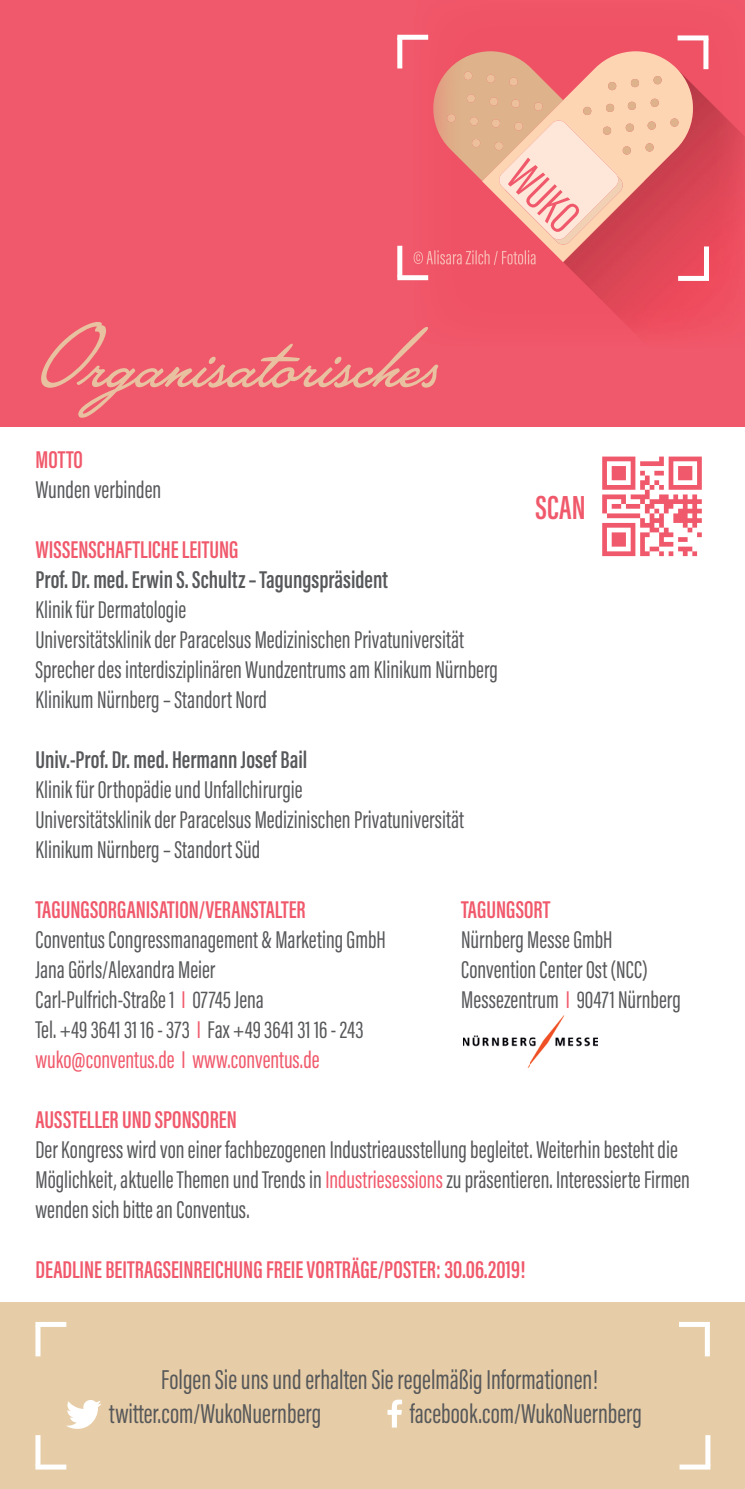
<style>
.page{position:relative;width:745px;height:1489px;background:#fff}
.page>*{position:absolute;margin:0;border:0;box-sizing:border-box;transform-origin:0 0}
.t1{font:120px "Lakeside";color:#e8c2a0}
.t2{font:600 34.5px "Acumin Pro Extra Cond";color:#f0596b}
.t3{font:28px/33.8px "Acumin Pro Extra Cond";color:#57585a}
.t4{font:25px/30px "Acumin Pro Extra Cond";color:#57585a}
.t5{font:600 25px "Acumin Pro Extra Cond";color:#f0596b}
.t6{font:600 25px "Acumin Pro Extra Cond";color:#57585a}
.s1{color:#f0596b}
</style>
<div class="page">
<div style="left:0;top:1302px;width:744px;height:186px;background:#e7cda7"></div>
<div style="left:0;top:0;width:744px;height:426px;background:#f0596b"></div>
<img style="left:563px;top:68px;width:181px;height:263px">
<img style="left:433px;top:52px;width:48px;height:128px">
<img style="left:481px;top:51px;width:217px;height:211px">
<img style="left:504px;top:176px;width:119px;height:68px">
<img style="left:498px;top:120px;width:120px;height:119px">
<svg style="left:652px;top:76px;width:9px;height:8px"></svg>
<svg style="left:630px;top:79px;width:9px;height:8px"></svg>
<svg style="left:649px;top:99px;width:9px;height:8px"></svg>
<svg style="left:669px;top:118px;width:9px;height:9px"></svg>
<svg style="left:607px;top:82px;width:9px;height:8px"></svg>
<svg style="left:627px;top:102px;width:9px;height:8px"></svg>
<svg style="left:646px;top:121px;width:9px;height:9px"></svg>
<svg style="left:605px;top:104px;width:9px;height:8px"></svg>
<svg style="left:625px;top:124px;width:9px;height:8px"></svg>
<svg style="left:644px;top:143px;width:9px;height:8px"></svg>
<svg style="left:582px;top:107px;width:9px;height:8px"></svg>
<svg style="left:602px;top:127px;width:9px;height:8px"></svg>
<svg style="left:622px;top:146px;width:9px;height:8px"></svg>
<svg style="left:463px;top:72px;width:9px;height:8px"></svg>
<svg style="left:486px;top:75px;width:9px;height:8px"></svg>
<svg style="left:466px;top:94px;width:9px;height:8px"></svg>
<svg style="left:446px;top:114px;width:9px;height:8px"></svg>
<svg style="left:508px;top:78px;width:9px;height:8px"></svg>
<svg style="left:489px;top:97px;width:9px;height:9px"></svg>
<svg style="left:469px;top:117px;width:9px;height:8px"></svg>
<svg style="left:511px;top:99px;width:9px;height:9px"></svg>
<svg style="left:491px;top:119px;width:9px;height:8px"></svg>
<svg style="left:471px;top:139px;width:9px;height:8px"></svg>
<svg style="left:533px;top:102px;width:9px;height:9px"></svg>
<svg style="left:514px;top:122px;width:9px;height:8px"></svg>
<svg style="left:494px;top:142px;width:9px;height:8px"></svg>
<svg style="left:507px;top:157px;width:73px;height:76px"></svg>
<img style="left:411px;top:327px;width:17px;height:20px">
<img style="left:413px;top:250px;width:122px;height:15px">
<svg style="left:602px;top:456px;width:99px;height:100px"></svg>
<svg style="left:66px;top:1400px;width:35px;height:29px"></svg>
<svg style="left:387px;top:1399px;width:15px;height:28px"></svg>
<div style="left:35px;top:1321px;width:31px;height:5px;background:#fff"></div>
<div style="left:35px;top:1325px;width:5px;height:31px;background:#fff"></div>
<div style="left:678px;top:1321px;width:31px;height:5px;background:#fff"></div>
<div style="left:704px;top:1325px;width:5px;height:31px;background:#fff"></div>
<div style="left:35px;top:1464px;width:31px;height:5px;background:#fff"></div>
<div style="left:35px;top:1434px;width:5px;height:31px;background:#fff"></div>
<div style="left:679px;top:1464px;width:31px;height:5px;background:#fff"></div>
<div style="left:705px;top:1434px;width:5px;height:31px;background:#fff"></div>
<img style="left:463px;top:1015px;width:134px;height:52px">
<div style="left:397px;top:35px;width:31px;height:5px;background:#fff"></div>
<div style="left:397px;top:38px;width:5px;height:30px;background:#fff"></div>
<div style="left:677px;top:35px;width:31px;height:5px;background:#fff"></div>
<div style="left:703px;top:38px;width:5px;height:31px;background:#fff"></div>
<div style="left:397px;top:275px;width:31px;height:5px;background:#fff"></div>
<div style="left:397px;top:246px;width:5px;height:30px;background:#fff"></div>
<div style="left:677px;top:276px;width:31px;height:5px;background:#fff"></div>
<div style="left:703px;top:246px;width:5px;height:31px;background:#fff"></div>
<h1 class="t1" style="left:35px;top:281px;width:401px">Organisatorisches</h1>
<p class="t5" style="left:35px;top:444px;width:49px">MOTTO</p>
<p class="t4" style="left:35px;top:474px;width:127px">Wunden verbinden</p>
<h2 class="t2" style="left:535px;top:486px;width:52px">SCAN</h2>
<p class="t5" style="left:35px;top:534px;width:204px">WISSENSCHAFTLICHE LEITUNG</p>
<p class="t6" style="left:35px;top:564px;width:354px">Prof. Dr. med. Erwin S. Schultz – Tagungspräsident</p>
<p class="t4" style="left:35px;top:594px;width:463px">Klinik für Dermatologie<br>Universitätsklinik der Paracelsus Medizinischen Privatuniversität Sprecher des interdisziplinären Wundzentrums am Klinikum Nürnberg Klinikum Nürnberg – Standort Nord</p>
<p class="t6" style="left:35px;top:744px;width:273px">Univ.-Prof. Dr. med. Hermann Josef Bail</p>
<p class="t4" style="left:35px;top:774px;width:430px">Klinik für Orthopädie und Unfallchirurgie<br>Universitätsklinik der Paracelsus Medizinischen Privatuniversität<br>Klinikum Nürnberg – Standort Süd</p>
<p class="t5" style="left:35px;top:894px;width:271px">TAGUNGSORGANISATION/VERANSTALTER</p>
<p class="t5" style="left:461px;top:894px;width:91px">TAGUNGSORT</p>
<p class="t4" style="left:35px;top:924px;width:351px">Conventus Congressmanagement &amp; Marketing GmbH</p>
<p class="t4" style="left:461px;top:924px;width:153px">Nürnberg Messe GmbH</p>
<p class="t4" style="left:35px;top:954px;width:181px">Jana Görls/Alexandra Meier</p>
<p class="t4" style="left:461px;top:954px;width:188px">Convention Center Ost (NCC)</p>
<p class="t4" style="left:35px;top:984px;width:230px">Carl-Pulfrich-Straße 1 <span class="s1">I</span> 07745 Jena</p>
<p class="t4" style="left:461px;top:984px;width:221px">Messezentrum <span class="s1">I</span> 90471 Nürnberg</p>
<p class="t4" style="left:35px;top:1014px;width:329px">Tel. +49 3641 31 16 - 373 <span class="s1">I</span> Fax +49 3641 31 16 - 243 <span class="s1">wuko@conventus.de I www.conventus.de</span></p>
<p class="t5" style="left:35px;top:1104px;width:203px">AUSSTELLER UND SPONSOREN</p>
<p class="t4" style="left:35px;top:1134px;width:655px">Der Kongress wird von einer fachbezogenen Industrieausstellung begleitet. Weiterhin besteht die<br>Möglichkeit, aktuelle Themen und Trends in <span class="s1">Industriesessions</span> zu präsentieren. Interessierte Firmen wenden sich bitte an Conventus.</p>
<p class="t5" style="left:35px;top:1254px;width:491px">DEADLINE BEITRAGSEINREICHUNG FREIE VORTRÄGE/POSTER: 30.06.2019!</p>
<p class="t3" style="left:109px;top:1362px;width:490px;text-indent:52px">Folgen Sie uns und erhalten Sie regelmäßig Informationen! twitter.com/WukoNuernberg</p>
<p class="t3" style="left:409px;top:1395px;width:233px">facebook.com/WukoNuernberg</p>
</div>
